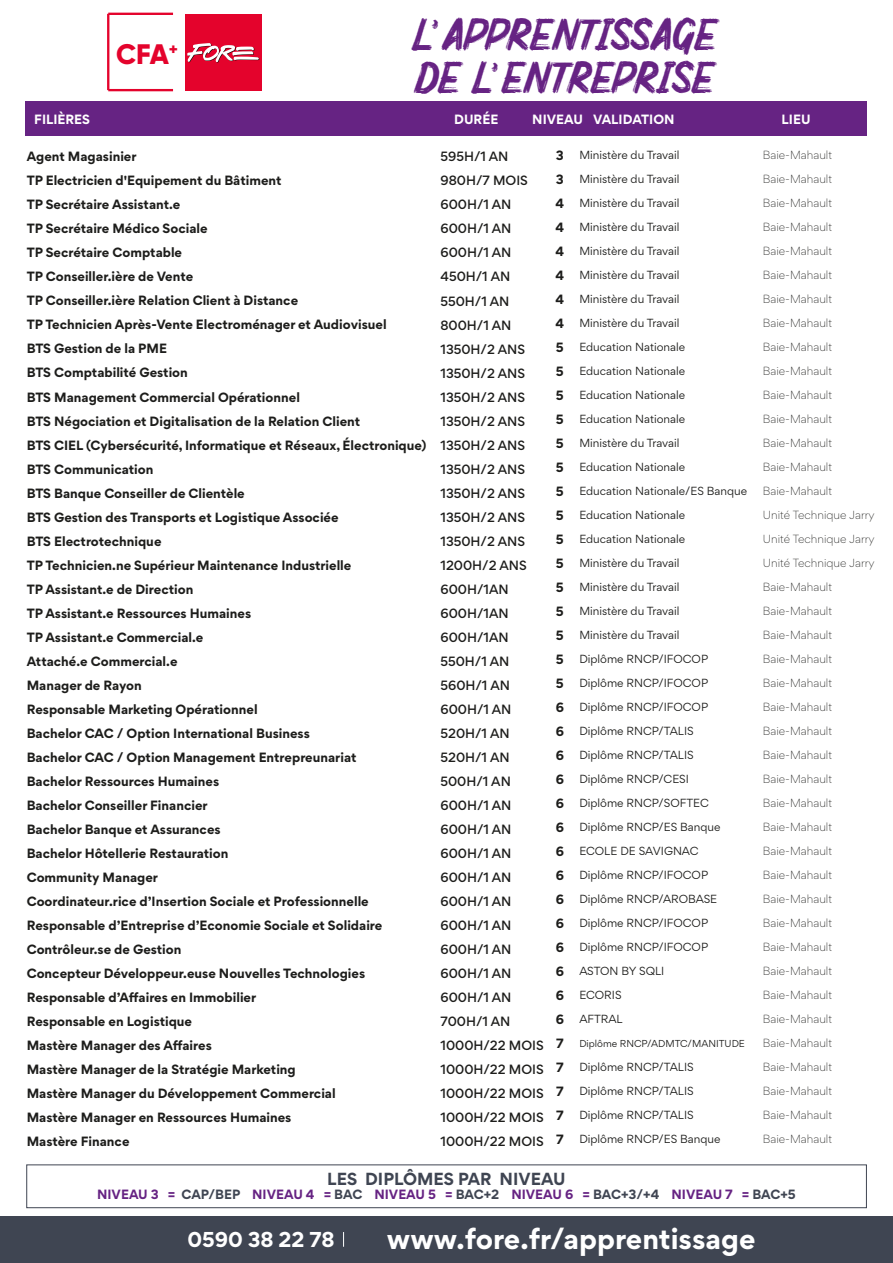
<style>
.page{position:relative;width:893px;height:1263px;background:#fff}
.page>*{position:absolute;margin:0;border:0;box-sizing:border-box;transform-origin:0 0}
.t1{font:45.15px/42.2px "Mighty Brush";letter-spacing:-.005em;color:#662383}
.t2{font:800 28.2px "Gilroy";color:#e4032c}
.t3{font:700 26.25px "Gordita";color:#fff}
.t4{font:700 19.2px "Gordita";color:#fff}
.t5{font:700 15.6px "Gordita";color:#3f4552}
.t6{font:700 12px/24px "Gordita";color:#1d1d1b}
.t7{font:500 12px/24px "Gordita";color:#1d1d1b}
.t8{font:700 12px "Gordita";color:#662383}
.t9{font:700 12px "Gordita";color:#fff}
.t10{font:10.5px "Gordita";color:#1d1d1b}
.t11{font:300 10.5px "Gordita";color:#1d1d1b}
.t12{font:9px "Gordita";color:#1d1d1b}
.s1{font-family:"brushield"}
.s2{color:#3f4552}
</style>
<div class="page">
<div style="left:25px;top:101px;width:842px;height:34px;background:#662383"></div>
<div style="left:0;top:1216px;width:893px;height:47px;background:#3f4552"></div>
<hr style="left:107px;top:14px;width:2px;height:76px;background:#e4032c">
<div style="left:185px;top:14px;width:77px;height:76px;background:#e4032c"></div>
<svg style="left:187px;top:43px;width:72px;height:20px"></svg>
<hr style="left:108px;top:13px;width:65px;height:2px;background:#e4032c">
<hr style="left:108px;top:89px;width:65px;height:2px;background:#e4032c">
<svg style="left:343px;top:1232px;width:1px;height:15px"></svg>
<div style="left:26px;top:1164px;width:841px;height:44px;border:1px solid #3f4552"></div>
<h2 class="t2" style="left:116px;top:37px;width:64px">CFA<sup>+</sup></h2>
<h1 class="t1" style="left:411px;top:14px;width:306px">L<span class="s1">’</span>APPRENTISSAGE<br>DE L<span class="s1">’</span>ENTREPRISE</h1>
<p class="t9" style="left:34px;top:109px;width:57px">FILIÈRES</p>
<p class="t6" style="left:27px;top:144px;width:401px">Agent Magasinier<br>TP Electricien d'Equipement du Bâtiment<br>TP Secrétaire Assistant.e<br>TP Secrétaire Médico Sociale<br>TP Secrétaire Comptable<br>TP Conseiller.ière de Vente<br>TP Conseiller.ière Relation Client à Distance<br>TP Technicien Après-Vente Electroménager et Audiovisuel<br>BTS Gestion de la PME<br>BTS Comptabilité Gestion<br>BTS Management Commercial Opérationnel<br>BTS Négociation et Digitalisation de la Relation Client<br>BTS CIEL (Cybersécurité, Informatique et Réseaux, Électronique)<br>BTS Communication<br>BTS Banque Conseiller de Clientèle<br>BTS Gestion des Transports et Logistique Associée<br>BTS Electrotechnique<br>TP Technicien.ne Supérieur Maintenance Industrielle<br>TP Assistant.e de Direction<br>TP Assistant.e Ressources Humaines<br>TP Assistant.e Commercial.e<br>Attaché.e Commercial.e<br>Manager de Rayon<br>Responsable Marketing Opérationnel<br>Bachelor CAC / Option International Business<br>Bachelor CAC / Option Management Entrepreunariat<br>Bachelor Ressources Humaines<br>Bachelor Conseiller Financier<br>Bachelor Banque et Assurances<br>Bachelor Hôtellerie Restauration<br>Community Manager<br>Coordinateur.rice d’Insertion Sociale et Professionnelle Responsable d’Entreprise d’Economie Sociale et Solidaire Contrôleur.se de Gestion<br>Concepteur Développeur.euse Nouvelles Technologies Responsable d’Affaires en Immobilier<br>Responsable en Logistique<br>Mastère Manager des Affaires<br>Mastère Manager de la Stratégie Marketing<br>Mastère Manager du Développement Commercial<br>Mastère Manager en Ressources Humaines<br>Mastère Finance</p>
<p class="t9" style="left:454px;top:109px;width:46px">DURÉE</p>
<p class="t7" style="left:440px;top:145px;width:105px">595H/1 AN<br>980H/7 MOIS<br>600H/1 AN<br>600H/1 AN<br>600H/1 AN<br>450H/1 AN<br>550H/1 AN<br>800H/1 AN<br>1350H/2 ANS<br>1350H/2 ANS<br>1350H/2 ANS<br>1350H/2 ANS<br>1350H/2 ANS<br>1350H/2 ANS<br>1350H/2 ANS<br>1350H/2 ANS<br>1350H/2 ANS<br>1200H/2 ANS<br>600H/1AN<br>600H/1AN<br>600H/1AN<br>550H/1 AN<br>560H/1 AN<br>600H/1 AN<br>520H/1 AN<br>520H/1 AN<br>500H/1 AN<br>600H/1 AN<br>600H/1 AN<br>600H/1 AN<br>600H/1 AN<br>600H/1 AN<br>600H/1 AN<br>600H/1 AN<br>600H/1 AN<br>600H/1 AN<br>700H/1 AN<br>1000H/22 MOIS<br>1000H/22 MOIS<br>1000H/22 MOIS<br>1000H/22 MOIS<br>1000H/22 MOIS</p>
<p class="t9" style="left:593px;top:109px;width:83px">VALIDATION</p>
<p class="t10" style="left:579px;top:147px;width:102px">Ministère du Travail</p>
<p class="t10" style="left:579px;top:171px;width:102px">Ministère du Travail</p>
<p class="t10" style="left:579px;top:195px;width:102px">Ministère du Travail</p>
<p class="t10" style="left:579px;top:219px;width:102px">Ministère du Travail</p>
<p class="t10" style="left:579px;top:243px;width:102px">Ministère du Travail</p>
<p class="t10" style="left:579px;top:267px;width:102px">Ministère du Travail</p>
<p class="t10" style="left:579px;top:291px;width:102px">Ministère du Travail</p>
<p class="t10" style="left:579px;top:315px;width:102px">Ministère du Travail</p>
<p class="t10" style="left:579px;top:339px;width:107px">Education Nationale</p>
<p class="t10" style="left:579px;top:363px;width:107px">Education Nationale</p>
<p class="t10" style="left:579px;top:387px;width:107px">Education Nationale</p>
<p class="t10" style="left:579px;top:411px;width:107px">Education Nationale</p>
<p class="t10" style="left:579px;top:435px;width:102px">Ministère du Travail</p>
<p class="t10" style="left:579px;top:459px;width:107px">Education Nationale</p>
<p class="t10" style="left:579px;top:483px;width:169px">Education Nationale/ES Banque</p>
<p class="t10" style="left:579px;top:507px;width:107px">Education Nationale</p>
<p class="t10" style="left:579px;top:531px;width:107px">Education Nationale</p>
<p class="t10" style="left:579px;top:555px;width:102px">Ministère du Travail</p>
<p class="t10" style="left:579px;top:579px;width:102px">Ministère du Travail</p>
<p class="t10" style="left:579px;top:603px;width:102px">Ministère du Travail</p>
<p class="t10" style="left:579px;top:627px;width:102px">Ministère du Travail</p>
<p class="t10" style="left:579px;top:651px;width:130px">Diplôme RNCP/IFOCOP</p>
<p class="t10" style="left:579px;top:675px;width:130px">Diplôme RNCP/IFOCOP</p>
<p class="t10" style="left:579px;top:699px;width:130px">Diplôme RNCP/IFOCOP</p>
<p class="t10" style="left:579px;top:723px;width:116px">Diplôme RNCP/TALIS</p>
<p class="t10" style="left:579px;top:747px;width:116px">Diplôme RNCP/TALIS</p>
<p class="t10" style="left:579px;top:771px;width:111px">Diplôme RNCP/CESI</p>
<p class="t10" style="left:579px;top:795px;width:131px">Diplôme RNCP/SOFTEC</p>
<p class="t10" style="left:579px;top:819px;width:143px">Diplôme RNCP/ES Banque</p>
<p class="t10" style="left:579px;top:843px;width:121px">ECOLE DE SAVIGNAC</p>
<p class="t10" style="left:579px;top:867px;width:130px">Diplôme RNCP/IFOCOP</p>
<p class="t10" style="left:579px;top:891px;width:139px">Diplôme RNCP/AROBASE</p>
<p class="t10" style="left:579px;top:915px;width:130px">Diplôme RNCP/IFOCOP</p>
<p class="t10" style="left:579px;top:939px;width:130px">Diplôme RNCP/IFOCOP</p>
<p class="t10" style="left:579px;top:963px;width:87px">ASTON BY SQLI</p>
<p class="t10" style="left:579px;top:987px;width:44px">ECORIS</p>
<p class="t10" style="left:579px;top:1011px;width:45px">AFTRAL</p>
<p class="t12" style="left:579px;top:1037px;width:167px">Diplôme RNCP/ADMTC/MANITUDE</p>
<p class="t10" style="left:579px;top:1059px;width:116px">Diplôme RNCP/TALIS</p>
<p class="t10" style="left:579px;top:1083px;width:116px">Diplôme RNCP/TALIS</p>
<p class="t10" style="left:579px;top:1107px;width:116px">Diplôme RNCP/TALIS</p>
<p class="t10" style="left:579px;top:1131px;width:143px">Diplôme RNCP/ES Banque</p>
<p class="t9" style="left:532px;top:109px;width:52px">NIVEAU</p>
<p class="t6" style="left:555px;top:143px;width:10px;text-align:justify">3<br>3<br>4<br>4<br>4<br>4<br>4<br>4<br>5<br>5<br>5<br>5<br>5<br>5<br>5<br>5<br>5<br>5<br>5<br>5<br>5<br>5<br>5<br>6<br>6<br>6<br>6<br>6<br>6<br>6<br>6<br>6<br>6<br>6<br>6<br>6<br>6<br>7<br>7<br>7<br>7<br>7</p>
<h3 class="t5" style="left:327px;top:1166px;width:240px">LES DIPLÔMES PAR NIVEAU</h3>
<p class="t9" style="left:782px;top:109px;width:30px">LIEU</p>
<p class="t11" style="left:763px;top:147px;width:70px">Baie-Mahault</p>
<p class="t11" style="left:763px;top:171px;width:70px">Baie-Mahault</p>
<p class="t11" style="left:763px;top:195px;width:70px">Baie-Mahault</p>
<p class="t11" style="left:763px;top:219px;width:70px">Baie-Mahault</p>
<p class="t11" style="left:763px;top:243px;width:70px">Baie-Mahault</p>
<p class="t11" style="left:763px;top:267px;width:70px">Baie-Mahault</p>
<p class="t11" style="left:763px;top:291px;width:70px">Baie-Mahault</p>
<p class="t11" style="left:763px;top:315px;width:70px">Baie-Mahault</p>
<p class="t11" style="left:763px;top:339px;width:70px">Baie-Mahault</p>
<p class="t11" style="left:763px;top:363px;width:70px">Baie-Mahault</p>
<p class="t11" style="left:763px;top:387px;width:70px">Baie-Mahault</p>
<p class="t11" style="left:763px;top:411px;width:70px">Baie-Mahault</p>
<p class="t11" style="left:763px;top:435px;width:70px">Baie-Mahault</p>
<p class="t11" style="left:763px;top:459px;width:70px">Baie-Mahault</p>
<p class="t11" style="left:763px;top:483px;width:70px">Baie-Mahault</p>
<p class="t11" style="left:763px;top:507px;width:113px">Unité Technique Jarry</p>
<p class="t11" style="left:763px;top:531px;width:113px">Unité Technique Jarry</p>
<p class="t11" style="left:763px;top:555px;width:113px">Unité Technique Jarry</p>
<p class="t11" style="left:763px;top:579px;width:70px">Baie-Mahault</p>
<p class="t11" style="left:763px;top:603px;width:70px">Baie-Mahault</p>
<p class="t11" style="left:763px;top:627px;width:70px">Baie-Mahault</p>
<p class="t11" style="left:763px;top:651px;width:70px">Baie-Mahault</p>
<p class="t11" style="left:763px;top:675px;width:70px">Baie-Mahault</p>
<p class="t11" style="left:763px;top:699px;width:70px">Baie-Mahault</p>
<p class="t11" style="left:763px;top:723px;width:70px">Baie-Mahault</p>
<p class="t11" style="left:763px;top:747px;width:70px">Baie-Mahault</p>
<p class="t11" style="left:763px;top:771px;width:70px">Baie-Mahault</p>
<p class="t11" style="left:763px;top:795px;width:70px">Baie-Mahault</p>
<p class="t11" style="left:763px;top:819px;width:70px">Baie-Mahault</p>
<p class="t11" style="left:763px;top:843px;width:70px">Baie-Mahault</p>
<p class="t11" style="left:763px;top:867px;width:70px">Baie-Mahault</p>
<p class="t11" style="left:763px;top:891px;width:70px">Baie-Mahault</p>
<p class="t11" style="left:763px;top:915px;width:70px">Baie-Mahault</p>
<p class="t11" style="left:763px;top:939px;width:70px">Baie-Mahault</p>
<p class="t11" style="left:763px;top:963px;width:70px">Baie-Mahault</p>
<p class="t11" style="left:763px;top:987px;width:70px">Baie-Mahault</p>
<p class="t11" style="left:763px;top:1011px;width:70px">Baie-Mahault</p>
<p class="t11" style="left:763px;top:1035px;width:70px">Baie-Mahault</p>
<p class="t11" style="left:763px;top:1059px;width:70px">Baie-Mahault</p>
<p class="t11" style="left:763px;top:1083px;width:70px">Baie-Mahault</p>
<p class="t11" style="left:763px;top:1107px;width:70px">Baie-Mahault</p>
<p class="t11" style="left:763px;top:1131px;width:70px">Baie-Mahault</p>
<p class="t8" style="left:97px;top:1184px;width:700px">NIVEAU 3 = <span class="s2">CAP/BEP</span> NIVEAU 4 = <span class="s2">BAC</span> NIVEAU 5 = <span class="s2">BAC+2</span> NIVEAU 6 = <span class="s2">BAC+3/+4</span> NIVEAU 7 = <span class="s2">BAC+5</span></p>
<h3 class="t4" style="left:188px;top:1224px;width:149px">0590 38 22 78</h3>
<h3 class="t3" style="left:387px;top:1217px;width:370px">www.fore.fr/apprentissage</h3>
</div>
